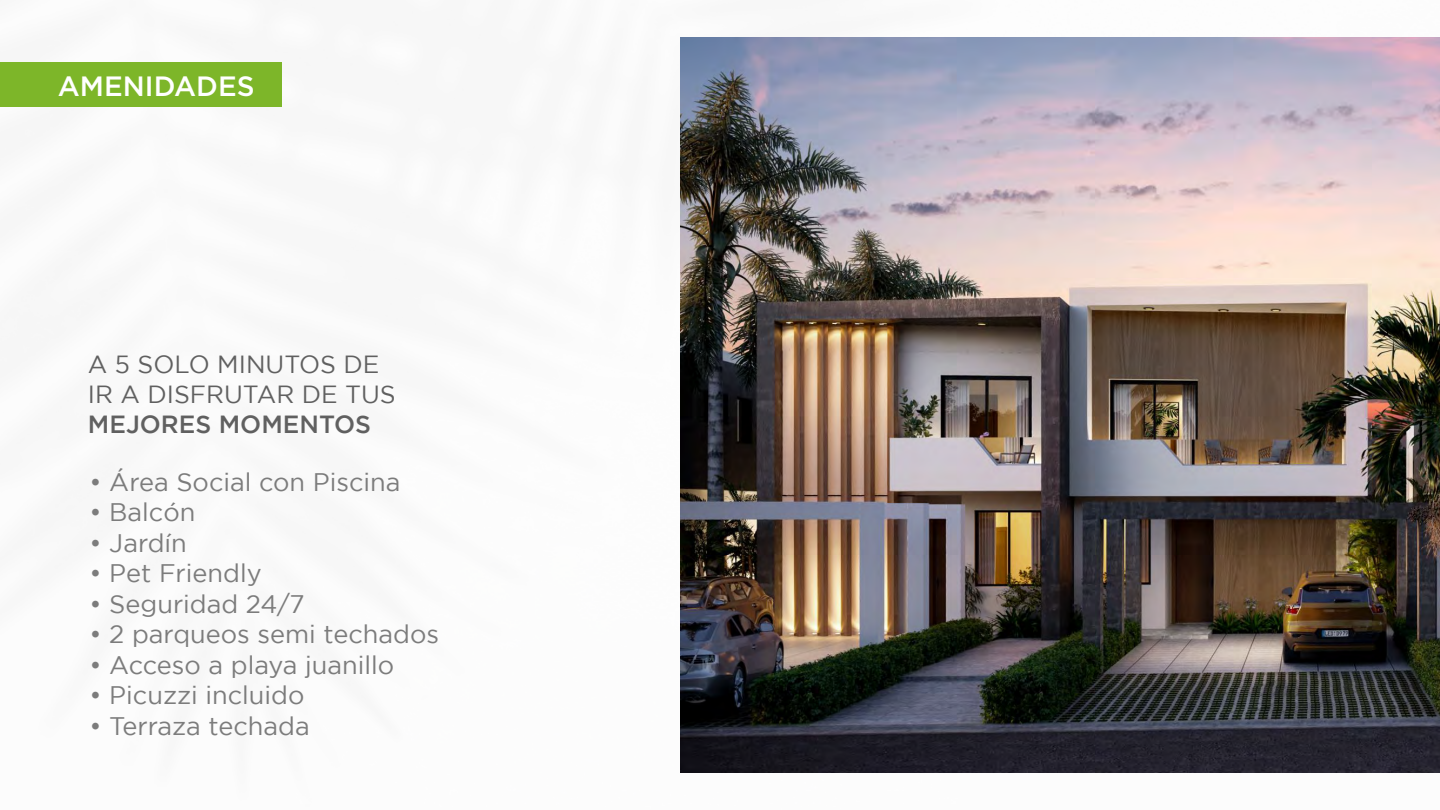
<style>
.page{position:relative;width:1440px;height:810px;background:#fff}
.page>*{position:absolute;margin:0;border:0;box-sizing:border-box;transform-origin:0 0}
.t1{font:500 27.9px "Gotham";color:#fff}
.t2{font:25.35px "Gotham";color:#7c7c7c}
.t3{font:24.75px/29.7px "Gotham";color:#606060}
.t4{font:500 24.75px "Gotham";color:#606060}
</style>
<div class="page">
<img style="left:681px;top:38px;width:759px;height:734px">
<div style="left:0;top:63px;width:282px;height:44px;background:#7db629"></div>
<p class="t1" style="left:58px;top:68px;width:198px">AMENIDADES</p>
<p class="t3" style="left:88px;top:350px;width:309px">A 5 SOLO MINUTOS DE<br>IR A DISFRUTAR DE TUS</p>
<p class="t4" style="left:88px;top:415px;width:285px">MEJORES MOMENTOS</p>
<p class="t2" style="left:90px;top:467px;width:312px">• Área Social con Piscina</p>
<p class="t2" style="left:90px;top:498px;width:107px">• Balcón</p>
<p class="t2" style="left:90px;top:528px;width:99px">• Jardín</p>
<p class="t2" style="left:90px;top:559px;width:174px">• Pet Friendly</p>
<p class="t2" style="left:90px;top:589px;width:217px">• Seguridad 24/7</p>
<p class="t2" style="left:90px;top:620px;width:351px">• 2 parqueos semi techados</p>
<p class="t2" style="left:90px;top:650px;width:306px">• Acceso a playa juanillo</p>
<p class="t2" style="left:90px;top:681px;width:216px">• Picuzzi incluido</p>
<p class="t2" style="left:90px;top:711px;width:222px">• Terraza techada</p>
</div>
